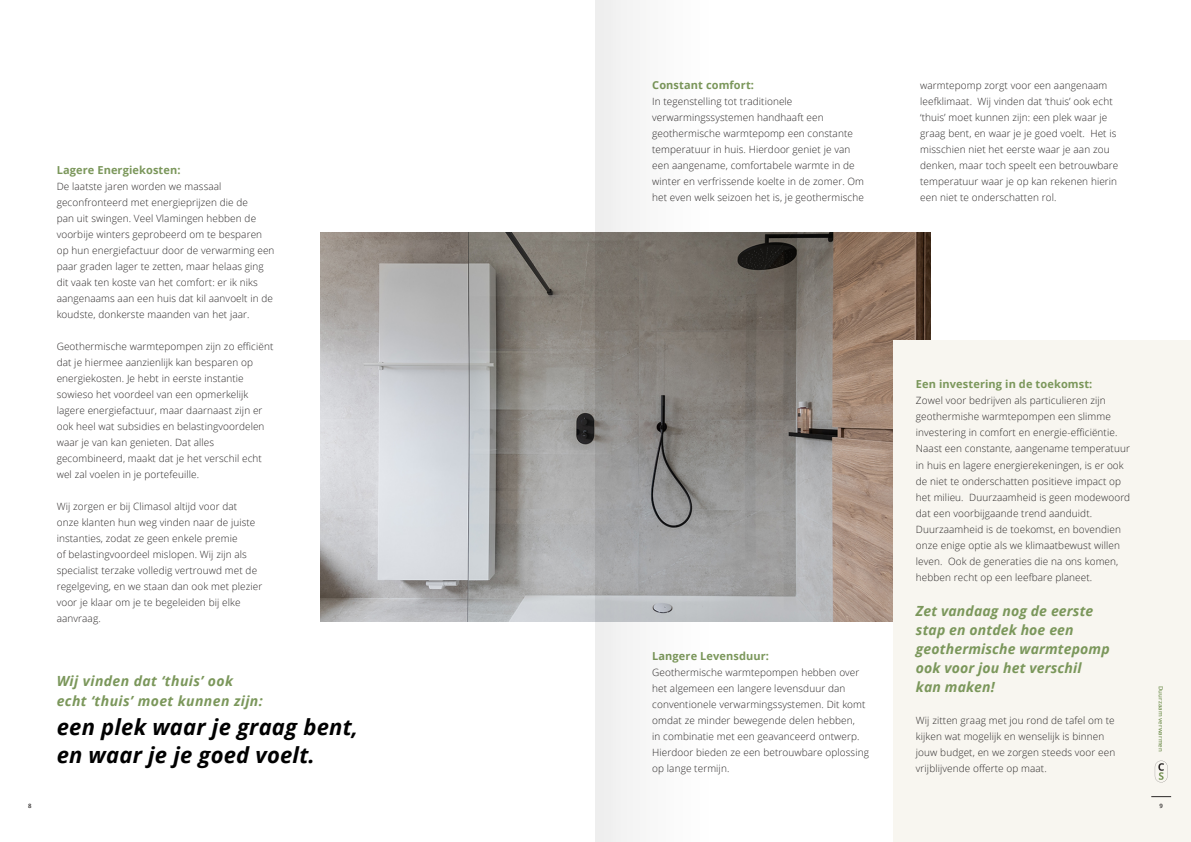
<style>
.page{position:relative;width:1191px;height:842px;background:#fff}
.page>*{position:absolute;margin:0;border:0;box-sizing:border-box;transform-origin:0 0}
.t1{font:italic 700 22px/28px "Open Sans";letter-spacing:.01em;color:#000}
.t2{font:italic 700 14px/19px "Open Sans";letter-spacing:.01em;color:#7b975b}
.t3{font:italic 700 14px/20px "Open Sans";letter-spacing:.03em;color:#7b975b}
.t4{font:700 11px "Open Sans";letter-spacing:.01em;color:#7b975b}
.t5{font:300 10px/16px "Open Sans";letter-spacing:.01em;color:#2b2828}
.t6{font:600 6px "Open Sans";letter-spacing:.01em;color:#7b975b}
.t7{font:600 6px "Open Sans";color:#2b2828}
</style>
<div class="page">
<img style="left:320px;top:232px;width:610px;height:389px">
<div style="left:893px;top:340px;width:298px;height:502px;background:#f8f6f0"></div>
<svg style="left:1154px;top:761px;width:13px;height:21px"></svg>
<svg style="left:1151px;top:796px;width:20px;height:1px"></svg>
<svg style="left:595px;top:0;width:114px;height:842px"></svg>
<p class="t7" style="left:28px;top:802px;width:5px">8</p>
<p class="t4" style="left:57px;top:162px;width:125px">Lagere Energiekosten:</p>
<p class="t5" style="left:57px;top:178px;width:219px">De laatste jaren worden we massaal geconfronteerd met energieprijzen die de<br>pan uit swingen. Veel Vlamingen hebben de voorbije winters geprobeerd om te besparen op hun energiefactuur door de verwarming een paar graden lager te zetten, maar helaas ging dit vaak ten koste van het comfort: er ik niks aangenaams aan een huis dat kil aanvoelt in de koudste, donkerste maanden van het jaar.</p>
<p class="t5" style="left:57px;top:338px;width:218px">Geothermische warmtepompen zijn zo efficiënt dat je hiermee aanzienlijk kan besparen op energiekosten. Je hebt in eerste instantie sowieso het voordeel van een opmerkelijk lagere energiefactuur, maar daarnaast zijn er ook heel wat subsidies en belastingvoordelen waar je van kan genieten. Dat alles gecombineerd, maakt dat je het verschil echt wel zal voelen in je portefeuille.</p>
<p class="t5" style="left:57px;top:498px;width:207px">Wij zorgen er bij Climasol altijd voor dat<br>onze klanten hun weg vinden naar de juiste instanties, zodat ze geen enkele premie<br>of belastingvoordeel mislopen. Wij zijn als specialist terzake volledig vertrouwd met de regelgeving, en we staan dan ook met plezier voor je klaar om je te begeleiden bij elke aanvraag.</p>
<h2 class="t3" style="left:57px;top:671px;width:208px">Wij vinden dat ‘thuis’ ook echt ‘thuis’ moet kunnen zijn:</h2>
<h1 class="t1" style="left:57px;top:713px;width:303px">een plek waar je graag bent, en waar je je goed voelt.</h1>
<p class="t4" style="left:652px;top:77px;width:103px">Constant comfort:</p>
<p class="t5" style="left:652px;top:93px;width:213px">In tegenstelling tot traditionele verwarmingssystemen handhaaft een geothermische warmtepomp een constante temperatuur in huis. Hierdoor geniet je van een aangename, comfortabele warmte in de winter en verfrissende koelte in de zomer. Om het even welk seizoen het is, je geothermische</p>
<p class="t5" style="left:920px;top:77px;width:200px">warmtepomp zorgt voor een aangenaam leefklimaat. Wij vinden dat ‘thuis’ ook echt ‘thuis’ moet kunnen zijn: een plek waar je graag bent, en waar je je goed voelt. Het is misschien niet het eerste waar je aan zou denken, maar toch speelt een betrouwbare temperatuur waar je op kan rekenen hierin een niet te onderschatten rol.</p>
<p class="t4" style="left:652px;top:648px;width:118px">Langere Levensduur:</p>
<p class="t5" style="left:652px;top:664px;width:218px">Geothermische warmtepompen hebben over het algemeen een langere levensduur dan conventionele verwarmingssystemen. Dit komt omdat ze minder bewegende delen hebben,<br>in combinatie met een geavanceerd ontwerp.<br>Hierdoor bieden ze een betrouwbare oplossing op lange termijn.</p>
<p class="t4" style="left:916px;top:377px;width:178px">Een investering in de toekomst:</p>
<p class="t5" style="left:916px;top:393px;width:216px">Zowel voor bedrijven als particulieren zijn geothermishe warmtepompen een slimme investering in comfort en energie-efficiëntie.<br>Naast een constante, aangename temperatuur in huis en lagere energierekeningen, is er ook de niet te onderschatten positieve impact op het milieu. Duurzaamheid is geen modewoord dat een voorbijgaande trend aanduidt.<br>Duurzaamheid is de toekomst, en bovendien onze enige optie als we klimaatbewust willen leven. Ook de generaties die na ons komen, hebben recht op een leefbare planeet.</p>
<h2 class="t2" style="left:916px;top:601px;width:195px">Zet vandaag nog de eerste stap en ontdek hoe een geothermische warmtepomp ook voor jou het verschil kan maken!</h2>
<p class="t5" style="left:916px;top:712px;width:201px">Wij zitten graag met jou rond de tafel om te kijken wat mogelijk en wenselijk is binnen jouw budget, en we zorgen steeds voor een vrijblijvende offerte op maat.</p>
<p class="t6" style="left:1165px;top:686px;width:67px;rotate:90deg">Duurzaam verwarmen</p>
<p class="t7" style="left:1159px;top:802px;width:5px">9</p>
</div>
